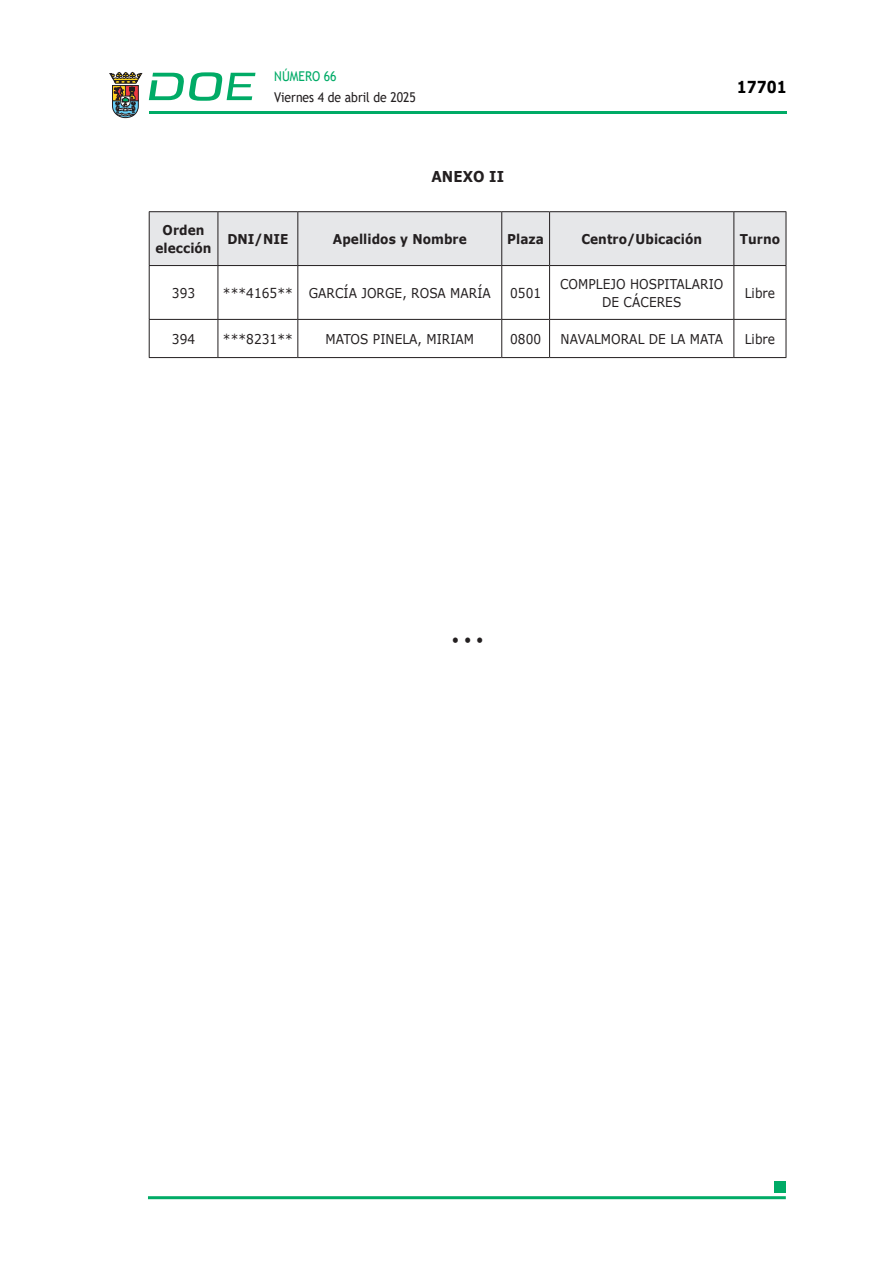
<style>
.page{position:relative;width:893px;height:1263px;background:#fff}
.page>*{position:absolute;margin:0;border:0;box-sizing:border-box;transform-origin:0 0}
.t1{font:700 16.5px "Verdana";color:#000;scale:.85 1}
.CUERPO_DE_TEXTO{font:700 15px "Verdana";letter-spacing:.005em;color:#231f20;scale:.9 1}
.CUERPO_DE_TEXTO-2{font:15px "Verdana";color:#231f20;scale:.9 1}
.CUERPO_DE_TEXTO_TABLAS{font:13.5px/18px "Verdana";letter-spacing:.005em;color:#231f20;text-align:center;scale:.9 1}
.TABLATITULO{font:700 13.5px/18px "Verdana";letter-spacing:.005em;color:#231f20;text-align:center;scale:.9 1}
.t2{font:13.5px "Trebuchet MS";color:#231f20;scale:.9 1}
.t3{font:13.5px "Trebuchet MS";color:#00ab67;scale:.9 1}
</style>
<div class="page">
<hr style="left:149px;top:111px;width:638px;height:3px;background:#00ab66">
<svg style="left:109px;top:72px;width:33px;height:46px"></svg>
<svg style="left:149px;top:72px;width:106px;height:29px"></svg>
<hr style="left:148px;top:1196px;width:638px;height:3px;background:#00ab66">
<div style="left:775px;top:1181px;width:11px;height:11px;background:#00ab66"></div>
<div style="left:150px;top:212px;width:636px;height:53px;background:#e6e7e9"></div>
<hr style="left:149px;top:211px;width:69px;height:1px;background:#231f20">
<hr style="left:149px;top:212px;width:1px;height:53px;background:#231f20">
<hr style="left:218px;top:211px;width:80px;height:1px;background:#231f20">
<hr style="left:218px;top:212px;width:1px;height:53px;background:#231f20">
<hr style="left:298px;top:211px;width:204px;height:1px;background:#231f20">
<hr style="left:297px;top:212px;width:1px;height:53px;background:#231f20">
<hr style="left:502px;top:211px;width:48px;height:1px;background:#231f20">
<hr style="left:501px;top:212px;width:1px;height:53px;background:#231f20">
<hr style="left:550px;top:211px;width:184px;height:1px;background:#231f20">
<hr style="left:549px;top:212px;width:1px;height:53px;background:#231f20">
<hr style="left:734px;top:211px;width:52px;height:1px;background:#231f20">
<hr style="left:733px;top:212px;width:1px;height:53px;background:#231f20">
<hr style="left:786px;top:212px;width:1px;height:53px;background:#231f20">
<hr style="left:149px;top:265px;width:69px;height:1px;background:#231f20">
<hr style="left:149px;top:266px;width:1px;height:53px;background:#231f20">
<hr style="left:218px;top:265px;width:80px;height:1px;background:#231f20">
<hr style="left:218px;top:266px;width:1px;height:53px;background:#231f20">
<hr style="left:298px;top:265px;width:204px;height:1px;background:#231f20">
<hr style="left:297px;top:266px;width:1px;height:53px;background:#231f20">
<hr style="left:502px;top:265px;width:48px;height:1px;background:#231f20">
<hr style="left:501px;top:266px;width:1px;height:53px;background:#231f20">
<hr style="left:550px;top:265px;width:184px;height:1px;background:#231f20">
<hr style="left:549px;top:266px;width:1px;height:53px;background:#231f20">
<hr style="left:734px;top:265px;width:52px;height:1px;background:#231f20">
<hr style="left:733px;top:266px;width:1px;height:53px;background:#231f20">
<hr style="left:786px;top:266px;width:1px;height:53px;background:#231f20">
<hr style="left:149px;top:319px;width:69px;height:1px;background:#231f20">
<hr style="left:149px;top:320px;width:1px;height:37px;background:#231f20">
<hr style="left:218px;top:319px;width:80px;height:1px;background:#231f20">
<hr style="left:218px;top:320px;width:1px;height:37px;background:#231f20">
<hr style="left:298px;top:319px;width:204px;height:1px;background:#231f20">
<hr style="left:297px;top:320px;width:1px;height:37px;background:#231f20">
<hr style="left:502px;top:319px;width:48px;height:1px;background:#231f20">
<hr style="left:501px;top:320px;width:1px;height:37px;background:#231f20">
<hr style="left:550px;top:319px;width:184px;height:1px;background:#231f20">
<hr style="left:549px;top:320px;width:1px;height:37px;background:#231f20">
<hr style="left:734px;top:319px;width:52px;height:1px;background:#231f20">
<hr style="left:733px;top:320px;width:1px;height:37px;background:#231f20">
<hr style="left:786px;top:320px;width:1px;height:37px;background:#231f20">
<hr style="left:149px;top:357px;width:69px;height:1px;background:#231f20">
<hr style="left:218px;top:357px;width:80px;height:1px;background:#231f20">
<hr style="left:298px;top:357px;width:204px;height:1px;background:#231f20">
<hr style="left:502px;top:357px;width:48px;height:1px;background:#231f20">
<hr style="left:550px;top:357px;width:184px;height:1px;background:#231f20">
<hr style="left:734px;top:357px;width:52px;height:1px;background:#231f20">
<p class="t3" style="left:274px;top:67px;width:71px">NÚMERO 66</p>
<p class="t2" style="left:274px;top:88px;width:159px">Viernes 4 de abril de 2025</p>
<p class="CUERPO_DE_TEXTO" style="left:431px;top:165px;width:82px">ANEXO II</p>
<p class="t1" style="left:737px;top:75px;width:60px">17701</p>
<p class="TABLATITULO" style="left:155px;top:221px;width:64px">Orden elección</p>
<p class="TABLATITULO" style="left:227px;top:230px;width:69px">DNI/NIE</p>
<p class="TABLATITULO" style="left:333px;top:230px;width:150px">Apellidos y Nombre</p>
<p class="TABLATITULO" style="left:507px;top:230px;width:42px">Plaza</p>
<p class="TABLATITULO" style="left:581px;top:230px;width:136px">Centro/Ubicación</p>
<p class="TABLATITULO" style="left:740px;top:230px;width:46px">Turno</p>
<p class="CUERPO_DE_TEXTO_TABLAS" style="left:172px;top:284px;width:27px">393</p>
<p class="CUERPO_DE_TEXTO_TABLAS" style="left:223px;top:284px;width:79px">***4165**</p>
<p class="CUERPO_DE_TEXTO_TABLAS" style="left:309px;top:284px;width:204px">GARCÍA JORGE, ROSA MARÍA</p>
<p class="CUERPO_DE_TEXTO_TABLAS" style="left:510px;top:284px;width:36px">0501</p>
<p class="CUERPO_DE_TEXTO_TABLAS" style="left:560px;top:275px;width:183px">COMPLEJO HOSPITALARIO<br>DE CÁCERES</p>
<p class="CUERPO_DE_TEXTO_TABLAS" style="left:745px;top:284px;width:35px">Libre</p>
<p class="CUERPO_DE_TEXTO_TABLAS" style="left:172px;top:330px;width:27px">394</p>
<p class="CUERPO_DE_TEXTO_TABLAS" style="left:223px;top:330px;width:79px">***8231**</p>
<p class="CUERPO_DE_TEXTO_TABLAS" style="left:325px;top:330px;width:167px">MATOS PINELA, MIRIAM</p>
<p class="CUERPO_DE_TEXTO_TABLAS" style="left:510px;top:330px;width:36px">0800</p>
<p class="CUERPO_DE_TEXTO_TABLAS" style="left:560px;top:330px;width:182px">NAVALMORAL DE LA MATA</p>
<p class="CUERPO_DE_TEXTO_TABLAS" style="left:745px;top:330px;width:35px">Libre</p>
<p class="CUERPO_DE_TEXTO-2" style="left:452px;top:629px;width:37px">• • •</p>
</div>
